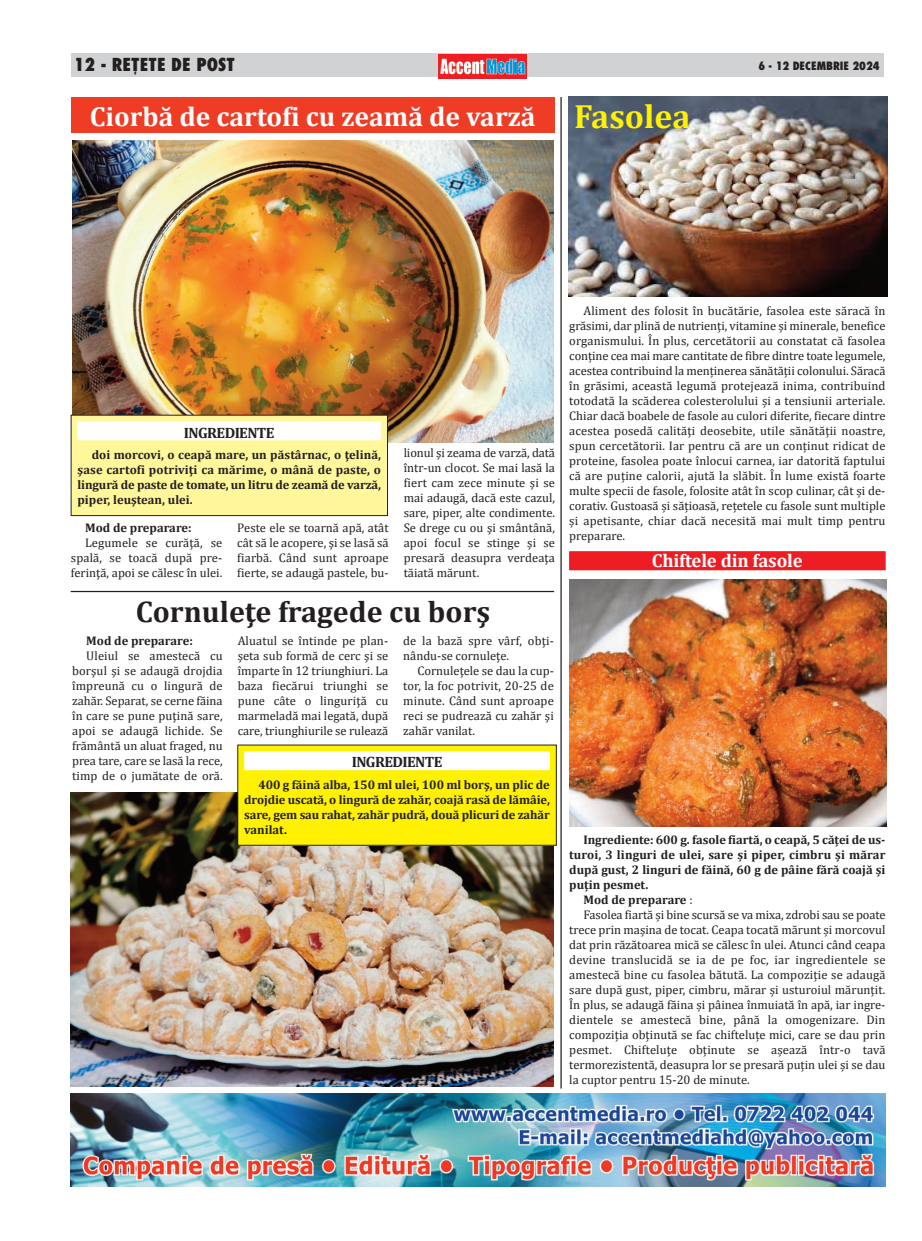
<style>
.page{position:relative;width:922px;height:1241px;background:#fff}
.page>*{position:absolute;margin:0;border:0;box-sizing:border-box;transform-origin:0 0}
.t1{font:700 30px "Cambria";color:#231f20}
.t2{font:700 27.5px "Cambria";color:#fff}
.t3{font:700 18.75px "Cambria";letter-spacing:-.01em;color:#fff}
.t4{font:800 17.5px "Fujiyama";letter-spacing:.005em;color:#231f20}
.t5{font:700 15px "Cambria";letter-spacing:-.04em;color:#231f20}
.t6{font:12.5px/15px "Cambria";color:#231f20;text-align:justify}
.t7{font:700 12.5px/15px "Cambria";color:#231f20;text-align:justify}
.t8{font:800 11.25px "Fujiyama";color:#231f20}
.s1{font-size:33.75px;color:#fff101}
.s2{font-weight:400}
</style>
<div class="page">
<div style="left:71px;top:97px;width:483px;height:35px;background:#ef3c25"></div>
<img style="left:71px;top:792px;width:482px;height:293px">
<img style="left:72px;top:140px;width:481px;height:302px">
<div style="left:238px;top:745px;width:318px;height:100px;background:#fff101"></div>
<div style="left:244px;top:751px;width:306px;height:19px;background:#fff"></div>
<div style="left:71px;top:415px;width:316px;height:100px;background:#fff79a"></div>
<div style="left:77px;top:421px;width:304px;height:19px;background:#fff"></div>
<div style="left:71px;top:54px;width:812px;height:23px;background:#d1d2d4"></div>
<img style="left:438px;top:54px;width:88px;height:24px">
<img style="left:71px;top:1093px;width:813px;height:93px">
<hr style="left:560px;top:97px;width:1px;height:991px;background:#231f20">
<div style="left:569px;top:551px;width:316px;height:19px;background:#ee1d23"></div>
<img style="left:568px;top:97px;width:319px;height:199px">
<hr style="left:71px;top:590px;width:483px;height:2px;background:#231f20">
<img style="left:570px;top:579px;width:316px;height:247px">
<p class="t4" style="left:74px;top:53px;width:162px">12 - REŢETE DE POST</p>
<p class="t8" style="left:758px;top:58px;width:123px">6 - 12 DECEMBRIE 2024</p>
<p class="t2" style="left:90px;top:100px;width:602px">Ciorbă de cartofi cu zeamă de varză <span class="s1">Fasolea</span></p>
<p class="t5" style="left:184px;top:423px;width:92px">INGREDIENTE</p>
<p class="t7" style="left:77px;top:446px;width:305px;text-indent:14px">doi morcovi, o ceapă mare, un păstârnac, o ţelină, şase cartofi potriviţi ca mărime, o mână de paste, o lingură de paste de tomate, un litru de zeamă de varză, piper, leuştean, ulei.</p>
<p class="t7" style="left:85px;top:519px;width:108px">Mod de preparare:</p>
<p class="t6" style="left:85px;top:534px;width:139px">Legumele se curăţă, se</p>
<p class="t6" style="left:71px;top:549px;width:153px">spală, se toacă după pre-</p>
<p class="t6" style="left:71px;top:564px;width:153px">ferinţă, apoi se călesc în ulei.</p>
<p class="t6" style="left:237px;top:519px;width:153px">Peste ele se toarnă apă, atât cât să le acopere, şi se lasă să fiarbă. Când sunt aproape fierte, se adaugă pastele, bu-</p>
<p class="t6" style="left:403px;top:445px;width:153px">lionul şi zeama de varză, dată într-un clocot. Se mai lasă la fiert cam zece minute şi se mai adaugă, dacă este cazul, sare, piper, alte condimente.<br>Se drege cu ou şi smântână, apoi focul se stinge şi se presară deasupra verdeaţa tăiată mărunt.</p>
<p class="t1" style="left:136px;top:594px;width:356px">Cornuleţe fragede cu borş</p>
<p class="t7" style="left:86px;top:633px;width:108px">Mod de preparare:</p>
<p class="t6" style="left:86px;top:648px;width:138px">Uleiul se amestecă cu</p>
<p class="t6" style="left:72px;top:663px;width:152px">borşul şi se adaugă drojdia</p>
<p class="t6" style="left:72px;top:678px;width:152px">împreună cu o lingură de</p>
<p class="t6" style="left:72px;top:693px;width:152px">zahăr. Separat, se cerne făina</p>
<p class="t6" style="left:72px;top:708px;width:152px">în care se pune puţină sare,</p>
<p class="t6" style="left:72px;top:723px;width:152px">apoi se adaugă lichide. Se</p>
<p class="t6" style="left:72px;top:738px;width:152px">frământă un aluat fraged, nu</p>
<p class="t6" style="left:72px;top:753px;width:152px">prea tare, care se lasă la rece,</p>
<p class="t6" style="left:72px;top:768px;width:152px">timp de o jumătate de oră.</p>
<p class="t6" style="left:238px;top:633px;width:152px">Aluatul se întinde pe plan&shy;şeta sub formă de cerc şi se împarte în 12 triunghiuri. La baza fiecărui triunghi se pune câte o linguriţă cu marmeladă mai legată, după care, triunghiurile se rulează</p>
<p class="t6" style="left:403px;top:633px;width:152px">de la bază spre vârf, obţi-</p>
<p class="t6" style="left:403px;top:648px;width:107px">nându-se cornuleţe.</p>
<p class="t6" style="left:417px;top:663px;width:138px">Cornuleţele se dau la cup-</p>
<p class="t6" style="left:403px;top:678px;width:152px">tor, la foc potrivit, 20-25 de</p>
<p class="t6" style="left:403px;top:693px;width:152px">minute. Când sunt aproape</p>
<p class="t6" style="left:403px;top:708px;width:152px">reci se pudrează cu zahăr şi</p>
<p class="t6" style="left:403px;top:723px;width:73px">zahăr vanilat.</p>
<p class="t5" style="left:351px;top:753px;width:92px">INGREDIENTE</p>
<p class="t7" style="left:244px;top:776px;width:307px;text-indent:14px">400 g făină alba, 150 ml ulei, 100 ml borş, un plic de drojdie uscată, o lingură de zahăr, coajă rasă de lămâie, sare, gem sau rahat, zahăr pudră, două plicuri de zahăr vanilat.</p>
<p class="t6" style="left:569px;top:302px;width:317px;text-indent:14px">Aliment des folosit în bucătărie, fasolea este săracă în grăsimi, dar plină de nutrienți, vitamine și minerale, benefice organismului. În plus, cercetătorii au constatat că fasolea conține cea mai mare cantitate de fibre dintre toate legumele, acestea contribuind la menținerea sănătății colonului. Săracă în grăsimi, această legumă protejează inima, contribuind totodată la scăderea colesterolului și a tensiunii arteriale.<br>Chiar dacă boabele de fasole au culori diferite, fiecare dintre acestea posedă calități deosebite, utile sănătății noastre, spun cercetătorii. Iar pentru că are un conținut ridicat de proteine, fasolea poate înlocui carnea, iar datorită faptului că are puține calorii, ajută la slăbit. În lume există foarte multe specii de fasole, folosite atât în scop culinar, cât și de&shy;corativ. Gustoasă și sățioasă, rețetele cu fasole sunt multiple și apetisante, chiar dacă necesită mai mult timp pentru preparare.</p>
<p class="t3" style="left:651px;top:549px;width:152px">Chiftele din fasole</p>
<p class="t7" style="left:583px;top:831px;width:303px">Ingrediente: 600 g. fasole fiartă, o ceapă, 5 căței de us-</p>
<p class="t7" style="left:569px;top:846px;width:317px">turoi, 3 linguri de ulei, sare și piper, cimbru și mărar</p>
<p class="t7" style="left:569px;top:861px;width:317px">după gust, 2 linguri de făină, 60 g de pâine fără coajă și</p>
<p class="t7" style="left:569px;top:876px;width:80px">puțin pesmet.</p>
<p class="t7" style="left:583px;top:891px;width:111px">Mod de preparare <span class="s2">:</span></p>
<p class="t6" style="left:583px;top:906px;width:303px">Fasolea fiartă și bine scursă se va mixa, zdrobi sau se poate</p>
<p class="t6" style="left:569px;top:921px;width:317px">trece prin mașina de tocat. Ceapa tocată mărunt și morcovul</p>
<p class="t6" style="left:569px;top:936px;width:317px">dat prin răzătoarea mică se călesc în ulei. Atunci când ceapa</p>
<p class="t6" style="left:569px;top:951px;width:317px">devine translucidă se ia de pe foc, iar ingredientele se</p>
<p class="t6" style="left:569px;top:966px;width:317px">amestecă bine cu fasolea bătută. La compoziție se adaugă</p>
<p class="t6" style="left:569px;top:981px;width:317px">sare după gust, piper, cimbru, mărar și usturoiul mărunțit.</p>
<p class="t6" style="left:569px;top:996px;width:317px">În plus, se adaugă făina și pâinea înmuiată în apă, iar ingre-</p>
<p class="t6" style="left:569px;top:1011px;width:317px">dientele se amestecă bine, până la omogenizare. Din</p>
<p class="t6" style="left:569px;top:1026px;width:317px">compoziția obținută se fac chifteluțe mici, care se dau prin</p>
<p class="t6" style="left:569px;top:1041px;width:317px">pesmet. Chifteluțe obținute se așează într-o tavă</p>
<p class="t6" style="left:569px;top:1056px;width:317px">termorezistentă, deasupra lor se presară puțin ulei și se dau</p>
<p class="t6" style="left:569px;top:1071px;width:182px">la cuptor pentru 15-20 de minute.</p>
</div>
